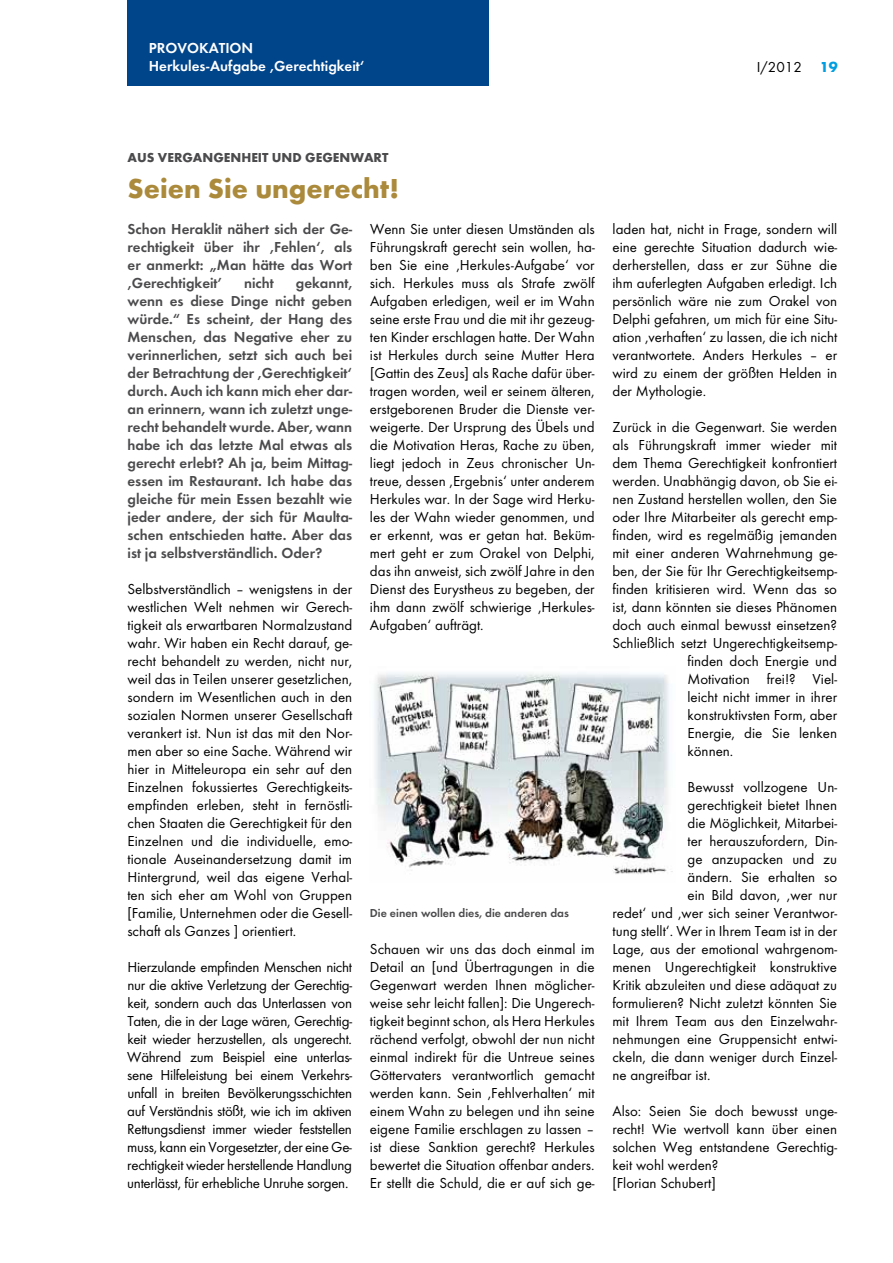
<style>
.page{position:relative;width:893px;height:1263px;background:#fff}
.page>*{position:absolute;margin:0;border:0;box-sizing:border-box;transform-origin:0 0}
.t1{font:700 28.5px "Futura T";color:#ab8a3b}
.t2{font:15px/18px "Futura T";color:#000;text-align:justify}
.t3{font:600 15px/18px "Futura T";color:#4b4b4d;text-align:justify}
.t4{font:600 15px/18px "Futura T";color:#fff}
.t5{font:700 13.5px "Futura T";color:#4b4b4d}
.t6{font:600 12px "Futura T";color:#4b4b4d}
.s1{font-weight:700;color:#009ee0}
</style>
<div class="page">
<div style="left:128px;top:0;width:361px;height:85px;background:#00448a"></div>
<img style="left:374px;top:673px;width:299px;height:201px">
<p class="t4" style="left:149px;top:39px;width:217px">Provokation<br>Herkules-Aufgabe ‚Gerechtigkeit‘</p>
<p class="t2" style="left:757px;top:58px;width:82px">I/2012 <span class="s1">19</span></p>
<p class="t5" style="left:128px;top:149px;width:260px">AUS VERGANGENHEIT UND GEGENWART</p>
<h1 class="t1" style="left:128px;top:172px;width:273px">SEIEN SIE UNGERECHT!</h1>
<p class="t3" style="left:128px;top:220px;width:226px">Schon Heraklit nähert sich der Ge&shy;rechtigkeit über ihr ‚Fehlen‘, als er anmerkt: „Man hätte das Wort ‚Gerechtigkeit’</p>
<p class="t3" style="left:127px;top:274px;width:226px;text-indent:168px">gekannt, wenn es diese Dinge nicht geben würde.“ Es scheint, der Hang des Menschen, das Negative eher zu verinnerlichen, setzt sich auch bei der Betrachtung der ‚Gerechtigkeit‘ durch. Auch ich kann mich eher dar&shy;an erinnern, wann ich zuletzt unge&shy;recht behandelt wurde. Aber, wann habe ich das letzte Mal etwas als gerecht erlebt? Ah ja, beim Mittag&shy;essen im Restaurant. Ich habe das gleiche für mein Essen bezahlt wie jeder andere, der sich für Maulta&shy;schen entschieden hatte. Aber das ist ja selbstverständlich. Oder?</p>
<p class="t2" style="left:127px;top:580px;width:226px">Selbstverständlich – wenigstens in der westlichen Welt nehmen wir Gerech&shy;tigkeit als erwartbaren Normalzustand wahr. Wir haben ein Recht darauf, ge&shy;recht behandelt zu werden, nicht nur, weil das in Teilen unserer gesetzlichen, sondern im Wesentlichen auch in den sozialen Normen unserer Gesellschaft verankert ist. Nun ist das mit den Nor&shy;men aber so eine Sache. Während wir hier in Mitteleuropa ein sehr auf den Einzelnen fokussiertes Gerechtigkeits&shy;empfinden erleben, steht in fernöstli&shy;chen Staaten die Gerechtigkeit für den Einzelnen und die individuelle, emo&shy;tionale Auseinandersetzung damit im Hintergrund, weil das eigene Verhal&shy;ten sich eher am Wohl von Gruppen [Familie, Unternehmen oder die Gesell&shy;schaft als Ganzes ] orientiert.</p>
<p class="t2" style="left:127px;top:958px;width:226px">Hierzulande empfinden Menschen nicht nur die aktive Verletzung der Gerechtig&shy;keit, sondern auch das Unterlassen von Taten, die in der Lage wären, Gerechtig&shy;keit wieder herzustellen, als ungerecht.<br>Während zum Beispiel eine unterlas&shy;sene Hilfeleistung bei einem Verkehrs&shy;unfall in breiten Bevölkerungsschichten auf Verständnis stößt, wie ich im aktiven Rettungsdienst immer wieder feststellen muss, kann ein Vorgesetzter, der eine Ge&shy;rechtigkeit wieder herstellende Handlung unterlässt, für erhebliche Unruhe sorgen.</p>
<p class="t3" style="left:244px;top:274px;width:31px">nicht</p>
<p class="t2" style="left:370px;top:220px;width:226px">Wenn Sie unter diesen Umständen als Führungskraft gerecht sein wollen, ha&shy;ben Sie eine ‚Herkules - Aufgabe‘ vor sich. Herkules muss als Strafe zwölf Aufgaben erledigen, weil er im Wahn seine erste Frau und die mit ihr gezeug&shy;ten Kinder erschlagen hatte. Der Wahn ist Herkules durch seine Mutter Hera [Gattin des Zeus] als Rache dafür über&shy;tragen worden, weil er seinem älteren, erstgeborenen Bruder die Dienste ver&shy;weigerte. Der Ursprung des Übels und die Motivation Heras, Rache zu üben, liegt jedoch in Zeus chronischer Un&shy;treue, dessen ‚Ergebnis‘ unter anderem Herkules war. In der Sage wird Herku&shy;les der Wahn wieder genommen, und er erkennt, was er getan hat. Beküm&shy;mert geht er zum Orakel von Delphi, das ihn anweist, sich zwölf Jahre in den Dienst des Eurystheus zu begeben, der ihm dann zwölf schwierige ‚Herkules-Aufgaben‘ aufträgt.</p>
<p class="t6" style="left:370px;top:906px;width:200px">Die einen wollen dies, die anderen das</p>
<p class="t2" style="left:370px;top:940px;width:226px">Schauen wir uns das doch einmal im Detail an [und Übertragungen in die Gegenwart werden Ihnen möglicher&shy;weise sehr leicht fallen]: Die Ungerech&shy;tigkeit beginnt schon, als Hera Herkules rächend verfolgt, obwohl der nun nicht einmal indirekt für die Untreue seines Göttervaters verantwortlich gemacht werden kann. Sein ‚Fehlverhalten‘ mit einem Wahn zu belegen und ihn seine eigene Familie erschlagen zu lassen – ist diese Sanktion gerecht? Herkules bewertet die Situation offenbar anders.<br>Er stellt die Schuld, die er auf sich ge-</p>
<p class="t2" style="left:612px;top:220px;width:226px">laden hat, nicht in Frage, sondern will eine gerechte Situation dadurch wie&shy;derherstellen, dass er zur Sühne die ihm auferlegten Aufgaben erledigt. Ich persönlich wäre nie zum Orakel von Delphi gefahren, um mich für eine Situ&shy;ation ‚verhaften‘ zu lassen, die ich nicht verantwortete. Anders Herkules – er wird zu einem der größten Helden in der Mythologie.</p>
<p class="t2" style="left:612px;top:418px;width:226px">Zurück in die Gegenwart. Sie werden</p>
<p class="t2" style="left:612px;top:436px;width:226px">als Führungskraft immer wieder mit</p>
<p class="t2" style="left:612px;top:454px;width:226px">dem Thema Gerechtigkeit konfrontiert</p>
<p class="t2" style="left:612px;top:472px;width:226px">werden. Unabhängig davon, ob Sie ei-</p>
<p class="t2" style="left:612px;top:490px;width:226px">nen Zustand herstellen wollen, den Sie</p>
<p class="t2" style="left:612px;top:508px;width:226px">oder Ihre Mitarbeiter als gerecht emp-</p>
<p class="t2" style="left:612px;top:526px;width:226px">finden, wird es regelmäßig jemanden</p>
<p class="t2" style="left:612px;top:544px;width:226px">mit einer anderen Wahrnehmung ge-</p>
<p class="t2" style="left:612px;top:562px;width:226px">ben, der Sie für Ihr Gerechtigkeitsemp-</p>
<p class="t2" style="left:612px;top:580px;width:226px">finden kritisieren wird. Wenn das so</p>
<p class="t2" style="left:612px;top:598px;width:226px">ist, dann könnten sie dieses Phänomen</p>
<p class="t2" style="left:612px;top:616px;width:226px">doch auch einmal bewusst einsetzen?</p>
<p class="t2" style="left:612px;top:634px;width:226px">Schließlich setzt Ungerechtigkeitsemp-</p>
<p class="t2" style="left:687px;top:652px;width:151px">finden doch Energie und</p>
<p class="t2" style="left:687px;top:670px;width:151px">Motivation frei!? Viel-</p>
<p class="t2" style="left:687px;top:688px;width:151px">leicht nicht immer in ihrer</p>
<p class="t2" style="left:687px;top:706px;width:151px">konstruktivsten Form, aber</p>
<p class="t2" style="left:687px;top:724px;width:151px">Energie, die Sie lenken</p>
<p class="t2" style="left:687px;top:742px;width:47px">können.</p>
<p class="t2" style="left:687px;top:778px;width:151px">Bewusst vollzogene Un-</p>
<p class="t2" style="left:687px;top:796px;width:151px">gerechtigkeit bietet Ihnen</p>
<p class="t2" style="left:687px;top:814px;width:151px">die Möglichkeit, Mitarbei-</p>
<p class="t2" style="left:687px;top:832px;width:151px">ter herauszufordern, Din-</p>
<p class="t2" style="left:687px;top:850px;width:151px">ge anzupacken und zu</p>
<p class="t2" style="left:687px;top:868px;width:151px">ändern. Sie erhalten so</p>
<p class="t2" style="left:688px;top:886px;width:151px">ein Bild davon, ‚wer nur</p>
<p class="t2" style="left:612px;top:904px;width:226px">redet‘ und ‚wer sich seiner Verantwor-</p>
<p class="t2" style="left:612px;top:922px;width:226px">tung stellt‘. Wer in Ihrem Team ist in der</p>
<p class="t2" style="left:612px;top:940px;width:226px">Lage, aus der emotional wahrgenom-</p>
<p class="t2" style="left:612px;top:958px;width:226px">menen Ungerechtigkeit konstruktive</p>
<p class="t2" style="left:612px;top:976px;width:226px">Kritik abzuleiten und diese adäquat zu</p>
<p class="t2" style="left:612px;top:994px;width:226px">formulieren? Nicht zuletzt könnten Sie</p>
<p class="t2" style="left:612px;top:1012px;width:226px">mit Ihrem Team aus den Einzelwahr-</p>
<p class="t2" style="left:612px;top:1030px;width:226px">nehmungen eine Gruppensicht entwi-</p>
<p class="t2" style="left:612px;top:1048px;width:226px">ckeln, die dann weniger durch Einzel-</p>
<p class="t2" style="left:612px;top:1066px;width:99px">ne angreifbar ist.</p>
<p class="t2" style="left:612px;top:1102px;width:226px;text-align:left">Also: Seien Sie doch bewusst unge&shy;recht! Wie wertvoll kann über einen solchen Weg entstandene Gerechtig&shy;keit wohl werden?<br>[Florian Schubert]</p>
</div>
